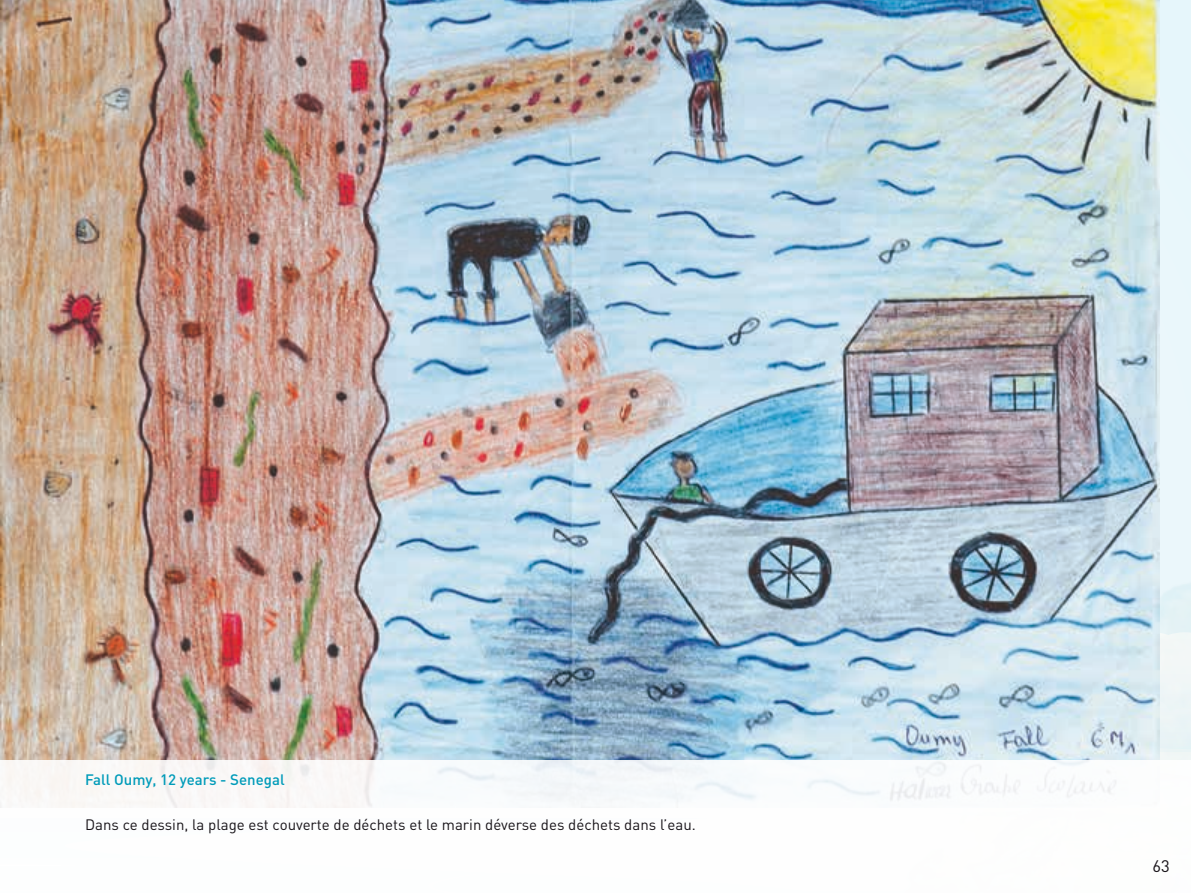
<style>
.page{position:relative;width:1191px;height:893px;background:#fff}
.page>*{position:absolute;margin:0;border:0;box-sizing:border-box;transform-origin:0 0}
.t1{font:16.5px "DIN";color:#181419}
.t2{font:15px "DIN";color:#181419}
.t3{font:500 15px "DIN";color:#009bb9}
</style>
<div class="page">
<img style="left:1159px;top:579px;width:32px;height:181px">
<img style="left:0;top:0;width:1159px;height:761px">
<p class="t3" style="left:85px;top:770px;width:201px">Fall Oumy, 12 years - Senegal</p>
<p class="t2" style="left:85px;top:815px;width:612px">Dans ce dessin, la plage est couverte de déchets et le marin déverse des déchets dans l’eau.</p>
<p class="t1" style="left:1152px;top:855px;width:19px">63</p>
</div>
